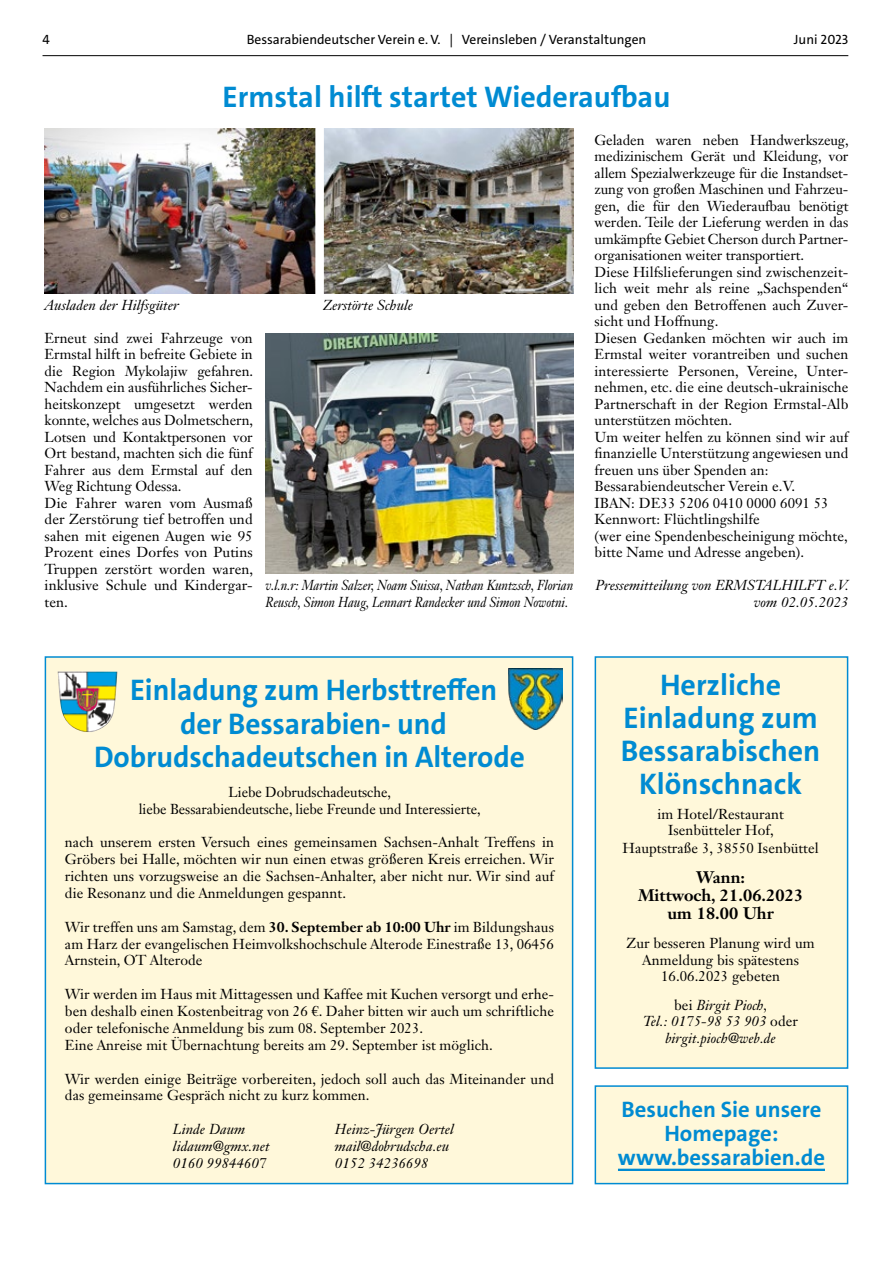
<style>
.page{position:relative;width:893px;height:1263px;background:#fff}
.page>*{position:absolute;margin:0;border:0;box-sizing:border-box;transform-origin:0 0}
.t1{font:700 30px/33px "The Sans";letter-spacing:-.005em;color:#008bd2;text-align:center}
.t2{font:700 22.5px/24px "The Sans";color:#008bd2;text-align:center}
.t3{font:700 16.5px/18px "Janson Text LT Std";letter-spacing:.005em;color:#000;text-align:center}
.t4{font:14.25px/16.5px "Janson Text LT Std";letter-spacing:.005em;color:#000}
.t5{font:italic 14.25px/16.5px "Janson Text LT Std";letter-spacing:.005em;color:#000;text-align:right}
.t6{font:italic 14.25px/16.5px "Janson Text LT Std";letter-spacing:.005em;color:#000;scale:.88 1}
.t7{font:13.5px "The Sans";color:#000}
.s1{font-weight:700}
.s2{font-style:normal}
</style>
<div class="page">
<hr style="left:43px;top:55px;width:805px;height:1px;background:#000">
<img style="left:265px;top:333px;width:308px;height:241px">
<div style="left:45px;top:656px;width:528px;height:528px;background:#fff8da;border:2px solid #008bd2"></div>
<img style="left:508px;top:668px;width:55px;height:62px">
<img style="left:58px;top:671px;width:59px;height:61px">
<div style="left:595px;top:656px;width:253px;height:413px;background:#fff8da;border:2px solid #008bd2"></div>
<div style="left:595px;top:1086px;width:253px;height:97px;background:#fff8da"></div>
<hr style="left:618px;top:1169px;width:207px;height:2px;background:#008bd2">
<div style="left:595px;top:1085px;width:253px;height:99px;border:2px solid #008bd2"></div>
<img style="left:45px;top:128px;width:528px;height:165px">
<div style="left:315px;top:124px;width:9px;height:176px;background:#fff"></div>
<p class="t7" style="left:43px;top:31px;width:9px">4</p>
<p class="t7" style="left:247px;top:31px;width:401px">Bessarabiendeutscher Verein e. V. | Vereinsleben / Veranstaltungen</p>
<p class="t7" style="left:794px;top:31px;width:56px">Juni 2023</p>
<h1 class="t1" style="left:223px;top:81px;width:449px">Ermstal hilft startet Wiederaufbau</h1>
<p class="t5" style="left:45px;top:297px;width:136px">Ausladen der Hilfsgüter</p>
<p class="t5" style="left:323px;top:297px;width:92px">Zerstörte Schule</p>
<p class="t4" style="left:45px;top:329px;width:210px">Erneut sind zwei Fahrzeuge von<br>Ermstal hilft in befreite Gebiete in die Region Mykolajiw gefahren.<br>Nachdem ein ausführliches Sicher&shy;heitskonzept umgesetzt werden konnte, welches aus Dolmetschern,<br>Lotsen und Kontaktpersonen vor<br>Ort bestand, machten sich die fünf<br>Fahrer aus dem Ermstal auf den<br>Weg Richtung Odessa.<br>Die Fahrer waren vom Ausmaß der Zerstörung tief betroffen und sahen mit eigenen Augen wie 95<br>Prozent eines Dorfes von Putins<br>Truppen zerstört worden waren, inklusive Schule und Kindergar&shy;ten.</p>
<p class="t6" style="left:265px;top:577px;width:351px">v.l.n.r: Martin Salzer, Noam Suissa, Nathan Kuntzsch, Florian<br>Reusch, Simon Haug, Lennart Randecker und Simon Nowotni.</p>
<p class="t4" style="left:595px;top:131px;width:256px">Geladen waren neben Handwerkszeug, medizinischem Gerät und Kleidung, vor allem Spezialwerkzeuge für die Instandset&shy;zung von großen Maschinen und Fahrzeu&shy;gen, die für den Wiederaufbau benötigt werden. Teile der Lieferung werden in das umkämpfte Gebiet Cherson durch Partner&shy;organisationen weiter transportiert.<br>Diese Hilfslieferungen sind zwischenzeit&shy;lich weit mehr als reine „Sachspenden“ und geben den Betroffenen auch Zuver&shy;sicht und Hoffnung.<br>Diesen Gedanken möchten wir auch im Ermstal weiter vorantreiben und suchen interessierte Personen, Vereine, Unter&shy;nehmen, etc. die eine deutsch-ukrainische Partnerschaft in der Region Ermstal-Alb unterstützen möchten.<br>Um weiter helfen zu können sind wir auf finanzielle Unterstützung angewiesen und freuen uns über Spenden an:<br>Bessarabiendeutscher Verein e.V.<br>IBAN: DE33 5206 0410 0000 6091 53<br>Kennwort: Flüchtlingshilfe<br>(wer eine Spendenbescheinigung möchte, bitte Name und Adresse angeben).</p>
<p class="t5" style="left:596px;top:577px;width:255px">Pressemitteilung von ERMSTALHILFT e.V. vom 02.05.2023</p>
<h1 class="t1" style="left:94px;top:674px;width:432px">Einladung zum Herbsttreffen<br>der Bessarabien- und<br>Dobrudschadeutschen in Alterode</h1>
<p class="t4" style="left:139px;top:783px;width:343px;text-align:center">Liebe Dobrudschadeutsche,<br>liebe Bessarabiendeutsche, liebe Freunde und Interessierte,</p>
<p class="t4" style="left:65px;top:834px;width:490px;text-align:justify">nach unserem ersten Versuch eines gemeinsamen Sachsen-Anhalt Treffens in Gröbers bei Halle, möchten wir nun einen etwas größeren Kreis erreichen. Wir richten uns vorzugsweise an die Sachsen-Anhalter, aber nicht nur. Wir sind auf die Resonanz und die Anmeldungen gespannt.</p>
<p class="t4" style="left:65px;top:918px;width:490px;text-align:justify">Wir treffen uns am Samstag, dem <span class="s1">30. September ab 10:00 Uhr</span> im Bildungshaus am Harz der evangelischen Heimvolkshochschule Alterode Einestraße 13, 06456<br>Arnstein, OT Alterode</p>
<p class="t4" style="left:65px;top:986px;width:491px">Wir werden im Haus mit Mittagessen und Kaffee mit Kuchen versorgt und erhe&shy;ben deshalb einen Kostenbeitrag von 26 €. Daher bitten wir auch um schriftliche oder telefonische Anmeldung bis zum 08. September 2023.<br>Eine Anreise mit Übernachtung bereits am 29. September ist möglich.</p>
<p class="t4" style="left:65px;top:1070px;width:490px">Wir werden einige Beiträge vorbereiten, jedoch soll auch das Miteinander und das gemeinsame Gespräch nicht zu kurz kommen.</p>
<p class="t5" style="left:173px;top:1121px;width:74px">Linde Daum</p>
<p class="t5" style="left:335px;top:1121px;width:120px">Heinz-Jürgen Oertel</p>
<p class="t5" style="left:173px;top:1138px;width:98px">lidaum@gmx.net</p>
<p class="t5" style="left:335px;top:1138px;width:116px">mail@dobrudscha.eu</p>
<p class="t5" style="left:173px;top:1155px;width:95px">0160 99844607</p>
<p class="t5" style="left:335px;top:1155px;width:95px">0152 34236698</p>
<h1 class="t1" style="left:621px;top:668px;width:201px">Herzliche<br>Einladung zum<br>Bessarabischen<br>Klönschnack</h1>
<p class="t4" style="left:657px;top:806px;width:128px;text-align:center">im Hotel/Restaurant<br>Isenbütteler Hof,</p>
<p class="t4" style="left:623px;top:840px;width:198px">Hauptstraße 3, 38550 Isenbüttel</p>
<p class="t3" style="left:638px;top:868px;width:167px">Wann:<br>Mittwoch, 21.06.2023 um 18.00 Uhr</p>
<p class="t4" style="left:627px;top:935px;width:189px;text-align:center">Zur besseren Planung wird um<br>Anmeldung bis spätestens<br>16.06.2023 gebeten</p>
<p class="t5" style="left:643px;top:996px;width:156px;text-align:center"><span class="s2">bei</span> Birgit Pioch,<br>Tel.: 0175-98 53 903 <span class="s2">oder </span>birgit.pioch@web.de</p>
<h2 class="t2" style="left:618px;top:1098px;width:208px">Besuchen Sie unsere<br>Homepage: www.bessarabien.de</h2>
</div>
